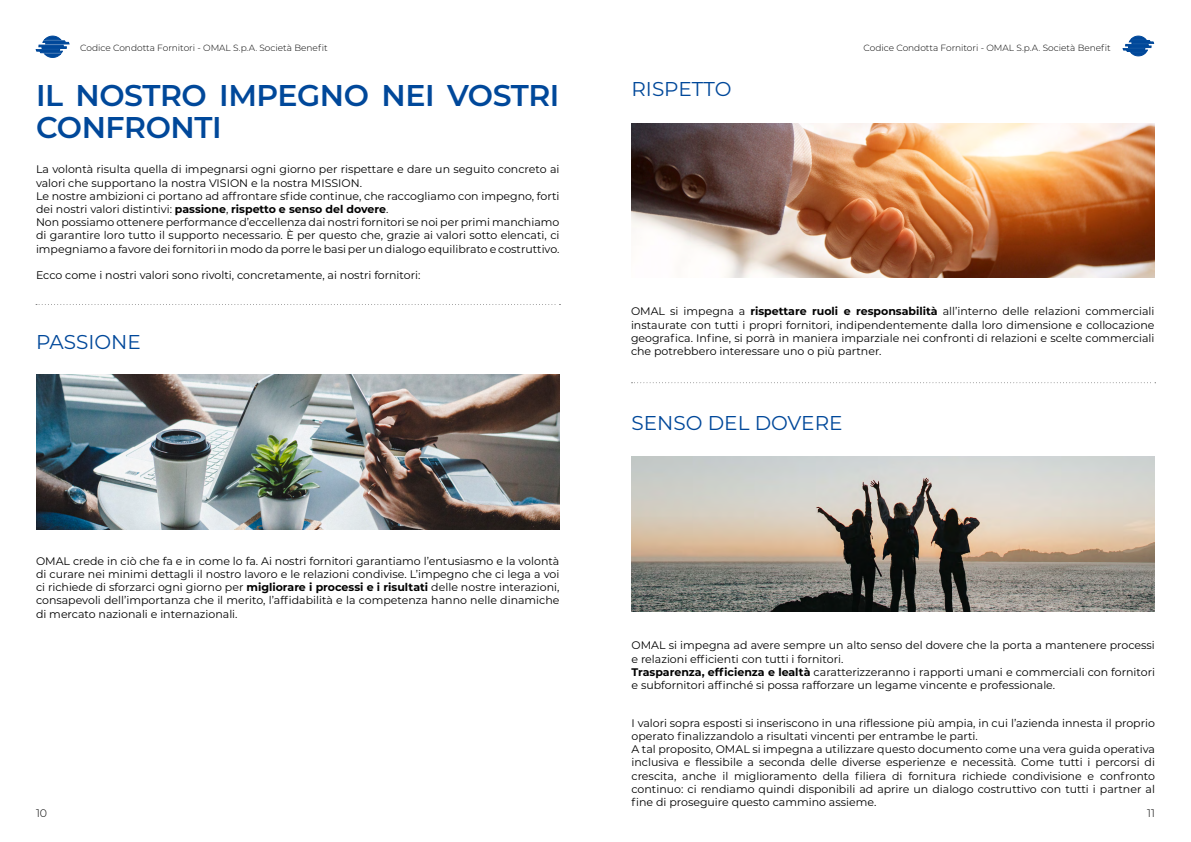
<style>
.page{position:relative;width:1191px;height:842px;background:#fff}
.page>*{position:absolute;margin:0;border:0;box-sizing:border-box;transform-origin:0 0}
.t1{font:600 30px/32px "Montserrat";letter-spacing:-.015em;color:#00489a}
.t2{font:20px "Montserrat";color:#00489a}
.t3{font:11px/13.2px "Montserrat";color:#000}
.t4{font:300 11px "Montserrat";color:#000}
.t5{font:300 9px "Montserrat";color:#000}
.s1{font-weight:700}
</style>
<div class="page">
<svg style="left:36px;top:36px;width:33px;height:21px"></svg>
<svg style="left:1123px;top:36px;width:30px;height:20px"></svg>
<img style="left:36px;top:374px;width:523px;height:155px">
<img style="left:631px;top:123px;width:523px;height:155px">
<img style="left:631px;top:457px;width:524px;height:154px">
<svg style="left:36px;top:304px;width:524px;height:1px"></svg>
<svg style="left:631px;top:382px;width:525px;height:1px"></svg>
<p class="t5" style="left:80px;top:42px;width:249px">Codice Condotta Fornitori - OMAL S.p.A. Società Benefit</p>
<p class="t5" style="left:863px;top:42px;width:249px">Codice Condotta Fornitori - OMAL S.p.A. Società Benefit</p>
<h1 class="t1" style="left:36px;top:78px;width:525px">IL NOSTRO IMPEGNO NEI VOSTRI<br>CONFRONTI</h1>
<p class="t3" style="left:36px;top:162px;width:525px">La volontà risulta quella di impegnarsi ogni giorno per rispettare e dare un seguito concreto ai valori che supportano la nostra VISION e la nostra MISSION.<br>Le nostre ambizioni ci portano ad affrontare sfide continue, che raccogliamo con impegno, forti dei nostri valori distintivi: <span class="s1">passione</span>, <span class="s1">rispetto e senso del dovere</span>.<br>Non possiamo ottenere performance d’eccellenza dai nostri fornitori se noi per primi manchiamo di garantire loro tutto il supporto necessario. È per questo che, grazie ai valori sotto elencati, ci impegniamo a favore dei fornitori in modo da porre le basi per un dialogo equilibrato e costruttivo.</p>
<p class="t3" style="left:36px;top:268px;width:386px">Ecco come i nostri valori sono rivolti, concretamente, ai nostri fornitori:</p>
<h2 class="t2" style="left:36px;top:329px;width:106px">PASSIONE</h2>
<p class="t3" style="left:36px;top:554px;width:525px;text-align:justify">OMAL crede in ciò che fa e in come lo fa. Ai nostri fornitori garantiamo l’entusiasmo e la volontà di curare nei minimi dettagli il nostro lavoro e le relazioni condivise. L’impegno che ci lega a voi ci richiede di sforzarci ogni giorno per <span class="s1">migliorare i processi e i risultati</span> delle nostre interazioni, consapevoli dell’importanza che il merito, l’affidabilità e la competenza hanno nelle dinamiche di mercato nazionali e internazionali.</p>
<h2 class="t2" style="left:631px;top:75px;width:102px">RISPETTO</h2>
<p class="t3" style="left:631px;top:305px;width:525px;text-align:justify">OMAL si impegna a <span class="s1">rispettare ruoli e responsabilità</span> all’interno delle relazioni commerciali instaurate con tutti i propri fornitori, indipendentemente dalla loro dimensione e collocazione geografica. Infine, si porrà in maniera imparziale nei confronti di relazioni e scelte commerciali che potrebbero interessare uno o più partner.</p>
<h2 class="t2" style="left:631px;top:409px;width:212px">SENSO DEL DOVERE</h2>
<p class="t3" style="left:631px;top:638px;width:525px">OMAL si impegna ad avere sempre un alto senso del dovere che la porta a mantenere processi e relazioni efficienti con tutti i fornitori.<br><span class="s1">Trasparenza, efficienza e lealtà</span> caratterizzeranno i rapporti umani e commerciali con fornitori e subfornitori affinché si possa rafforzare un legame vincente e professionale.</p>
<p class="t3" style="left:631px;top:716px;width:525px">I valori sopra esposti si inseriscono in una riflessione più ampia, in cui l’azienda innesta il proprio operato finalizzandolo a risultati vincenti per entrambe le parti.<br>A tal proposito, OMAL si impegna a utilizzare questo documento come una vera guida operativa inclusiva e flessibile a seconda delle diverse esperienze e necessità. Come tutti i percorsi di crescita, anche il miglioramento della filiera di fornitura richiede condivisione e confronto continuo: ci rendiamo quindi disponibili ad aprire un dialogo costruttivo con tutti i partner al fine di proseguire questo cammino assieme.</p>
<p class="t4" style="left:36px;top:805px;width:13px">10</p>
<p class="t4" style="left:1147px;top:805px;width:9px">11</p>
</div>
